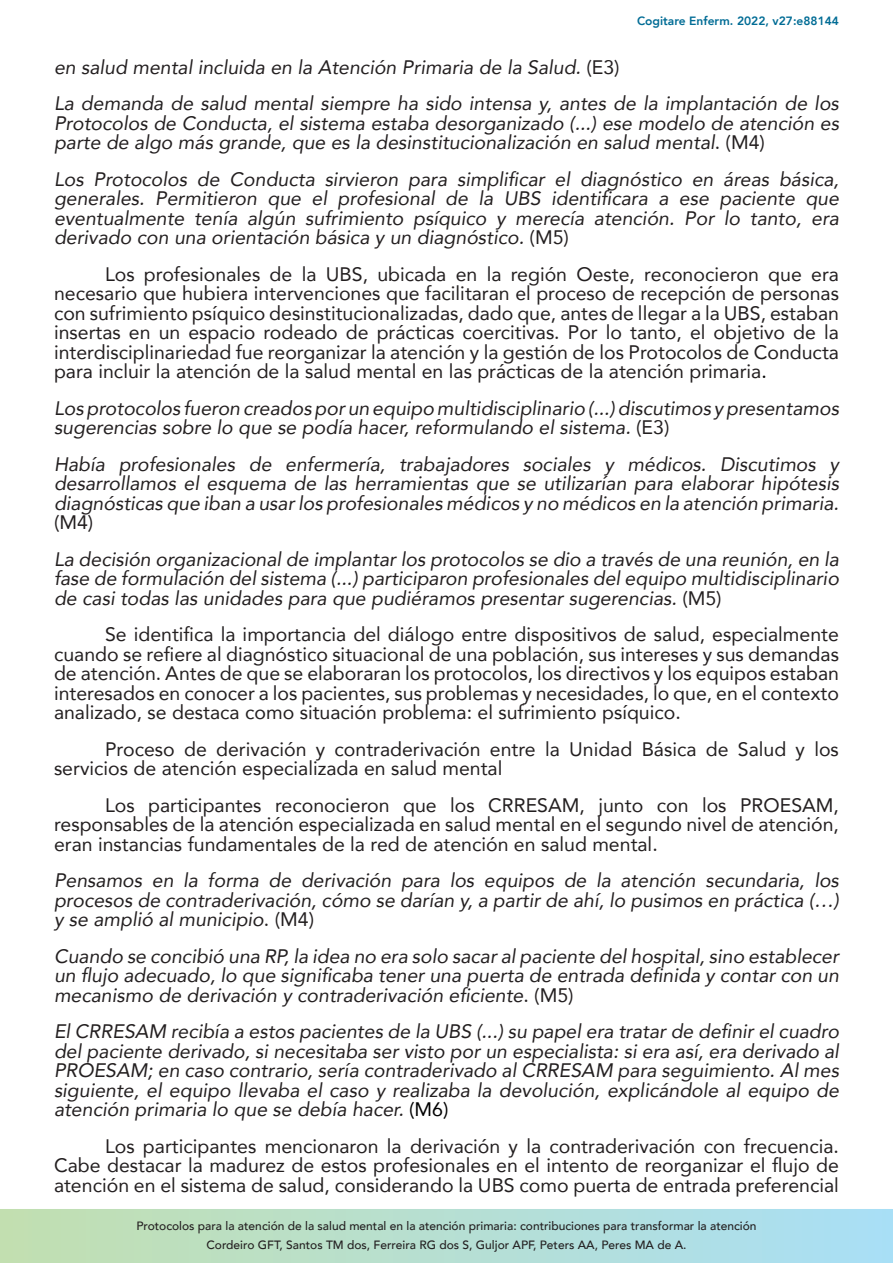
<style>
.page{position:relative;width:893px;height:1263px;background:#fff}
.page>*{position:absolute;margin:0;border:0;box-sizing:border-box;transform-origin:0 0}
.TEXTO{font:italic 19.5px/19.5px "Avenir";color:#231f20;text-align:justify}
.TEXTO-2{font:19.5px/19.5px "Avenir";color:#231f20;text-align:justify}
.t1{font:500 12px/18.6px "Avenir";color:#231f20;text-align:center}
.t2{font:800 12px "Avenir";color:#006c95}
.s1{font-style:normal}
.s2{color:#000}
.s3{font-style:normal;color:#000}
</style>
<div class="page">
<svg style="left:0;top:1209px;width:893px;height:54px;background:#b6dfd2"></svg>
<p class="t2" style="left:637px;top:10px;width:203px">Cogitare Enferm. 2022, v27:e88144</p>
<p class="TEXTO" style="left:54px;top:57px;width:567px">en salud mental incluida en la Atención Primaria de la Salud. <span class="s1">(E3)</span></p>
<p class="TEXTO" style="left:54px;top:93px;width:786px">La demanda de salud mental siempre ha sido intensa y, antes de la implantación de los Protocolos de Conducta, el sistema estaba desorganizado (...) ese modelo de atención es parte de algo más grande, que es la desinstitucionalización en salud mental<span class="s1">. (M4)</span></p>
<p class="TEXTO" style="left:54px;top:169px;width:786px">Los Protocolos de Conducta sirvieron para simplificar el diagnóstico en áreas básica, generales. Permitieron que el profesional de la UBS identificara a ese paciente que eventualmente tenía algún sufrimiento psíquico y merecía atención. Por lo tanto, era derivado con una orientación básica y un diagnóstico. <span class="s1">(M5)</span></p>
<p class="TEXTO-2" style="left:54px;top:263px;width:786px;text-indent:51px">Los profesionales de la UBS, ubicada en la región Oeste, reconocieron que era necesario que hubiera intervenciones que facilitaran el proceso de recepción de personas con sufrimiento psíquico desinstitucionalizadas, dado que, antes de llegar a la UBS, estaban insertas en un espacio rodeado de prácticas coercitivas. Por lo tanto, el objetivo de la interdisciplinariedad fue reorganizar la atención y la gestión de los Protocolos de Conducta para incluir la atención de la salud mental en las prácticas de la atención primaria<span class="s2">.</span></p>
<p class="TEXTO" style="left:54px;top:398px;width:786px">Los protocolos fueron creados por un equipo multidisciplinario (...) discutimos y presentamos sugerencias sobre lo que se podía hacer, reformulando el sistema. <span class="s1">(E3)</span></p>
<p class="TEXTO" style="left:54px;top:454px;width:786px">Había profesionales de enfermería, trabajadores sociales y médicos. Discutimos y desarrollamos el esquema de las herramientas que se utilizarían para elaborar hipótesis diagnósticas que iban a usar los profesionales médicos y no médicos en la atención primaria. <span class="s1">(M4)</span></p>
<p class="TEXTO" style="left:54px;top:549px;width:786px">La decisión organizacional de implantar los protocolos se dio a través de una reunión, en la fase de formulación del sistema (...) participaron profesionales del equipo multidisciplinario de casi todas las unidades para que pudiéramos presentar sugerencias. <span class="s1">(M5)</span></p>
<p class="TEXTO-2" style="left:54px;top:624px;width:786px;text-indent:51px">Se identifica la importancia del diálogo entre dispositivos de salud, especialmente cuando se refiere al diagnóstico situacional de una población, sus intereses y sus demandas de atención. Antes de que se elaboraran los protocolos, los directivos y los equipos estaban interesados en conocer a los pacientes, sus problemas y necesidades, lo que, en el contexto analizado, se destaca como situación problema: el sufrimiento psíquico.</p>
<p class="TEXTO-2" style="left:54px;top:738px;width:786px;text-indent:51px">Proceso de derivación y contraderivación entre la Unidad Básica de Salud y los servicios de atención especializada en salud mental</p>
<p class="TEXTO-2" style="left:54px;top:794px;width:786px;text-indent:51px">Los participantes reconocieron que los CRRESAM, junto con los PROESAM, responsables de la atención especializada en salud mental en el segundo nivel de atención, eran instancias fundamentales de la red de atención en salud mental.</p>
<p class="TEXTO" style="left:54px;top:870px;width:786px">Pensamos en la forma de derivación para los equipos de la atención secundaria, los procesos de contraderivación, cómo se darían y, a partir de ahí, lo pusimos en práctica (…) y se amplió al municipio<span class="s1">. (M4)</span></p>
<p class="TEXTO" style="left:54px;top:946px;width:786px">Cuando se concibió una RP, la idea no era solo sacar al paciente del hospital, sino establecer un flujo adecuado, lo que significaba tener una puerta de entrada definida y contar con un mecanismo de derivación y contraderivación eficiente<span class="s1">. (M5)</span></p>
<p class="TEXTO" style="left:54px;top:1021px;width:786px">El CRRESAM recibía a estos pacientes de la UBS (...) su papel era tratar de definir el cuadro del paciente derivado, si necesitaba ser visto por un especialista: si era así, era derivado al PROESAM; en caso contrario, sería contraderivado al CRRESAM para seguimiento. Al mes siguiente, el equipo llevaba el caso y realizaba la devolución, explicándole al equipo de atención primaria lo que se debía hacer. <span class="s3">(M6)</span></p>
<p class="TEXTO-2" style="left:54px;top:1136px;width:786px;text-indent:51px">Los participantes mencionaron la derivación y la contraderivación con frecuencia.<br>Cabe destacar la madurez de estos profesionales en el intento de reorganizar el flujo de atención en el sistema de salud, considerando la UBS como puerta de entrada preferencial</p>
<p class="t1" style="left:136px;top:1216px;width:622px">Protocolos para la atención de la salud mental en la atención primaria: contribuciones para transformar la atención<br>Cordeiro GFT, Santos TM dos, Ferreira RG dos S, Guljor APF, Peters AA, Peres MA de A.</p>
</div>
